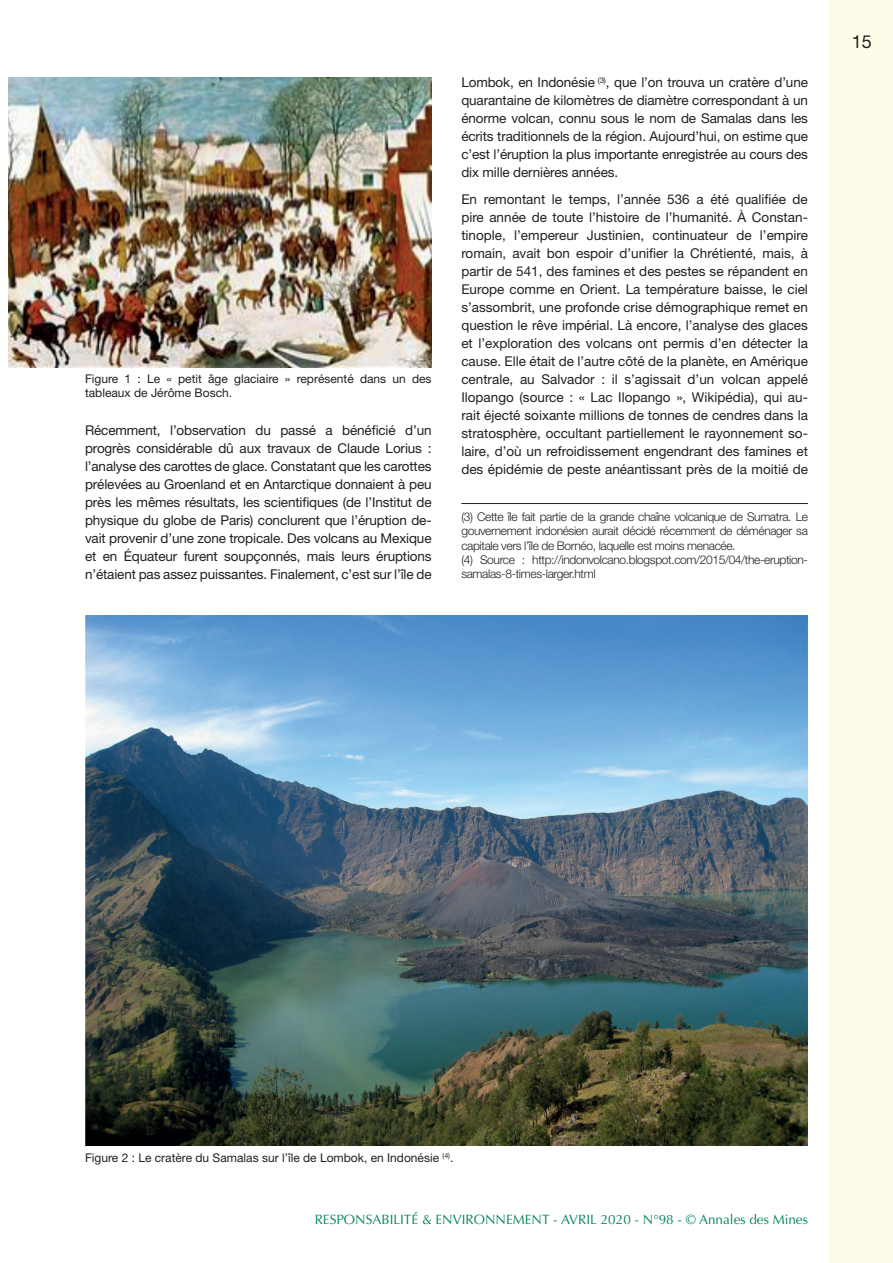
<style>
.page{position:relative;width:893px;height:1263px;background:#fff}
.page>*{position:absolute;margin:0;border:0;box-sizing:border-box;transform-origin:0 0}
.t1{font:18px "Helvetica Neue";color:#231f20}
.texte_courant{font:13.5px/18px "Helvetica Neue";letter-spacing:-.01em;color:#231f20;text-align:justify}
.t2{font:13.5px "Optima";color:#008457}
.légende{font:300 12px/14.4px "Helvetica Neue";letter-spacing:-.03em;color:#231f20;text-align:justify}
.légende-2{font:12px/14.4px "Helvetica Neue";color:#231f20}
</style>
<div class="page">
<div style="left:829px;top:0;width:64px;height:1263px;background:#fdfce8"></div>
<hr style="left:461px;top:503px;width:347px;height:1px;background:#231f20">
<img style="left:9px;top:78px;width:423px;height:290px">
<img style="left:85px;top:615px;width:723px;height:531px">
<p class="légende-2" style="left:85px;top:371px;width:348px">Figure 1 : Le « petit âge glaciaire » représenté dans un des tableaux de Jérôme Bosch.</p>
<p class="texte_courant" style="left:85px;top:420px;width:348px">Récemment, l’observation du passé a bénéficié d’un progrès considérable dû aux travaux de Claude Lorius : l’analyse des carottes de glace. Constatant que les carottes prélevées au Groenland et en Antarctique donnaient à peu près les mêmes résultats, les scientifiques (de l’Institut de physique du globe de Paris) conclurent que l’éruption de&shy;vait provenir d’une zone tropicale. Des volcans au Mexique et en Équateur furent soupçonnés, mais leurs éruptions n’étaient pas assez puissantes. Finalement, c’est sur l’île de</p>
<p class="texte_courant" style="left:461px;top:73px;width:348px">Lombok, en Indonésie <sup>(3)</sup>, que l’on trouva un cratère d’une quarantaine de kilomètres de diamètre correspondant à un énorme volcan, connu sous le nom de Samalas dans les écrits traditionnels de la région. Aujourd’hui, on estime que c’est l’éruption la plus importante enregistrée au cours des dix mille dernières années.</p>
<p class="texte_courant" style="left:461px;top:190px;width:348px">En remontant le temps, l’année 536 a été qualifiée de pire année de toute l’histoire de l’humanité. À Constan&shy;tinople, l’empereur Justinien, continuateur de l’empire romain, avait bon espoir d’unifier la Chrétienté, mais, à partir de 541, des famines et des pestes se répandent en Europe comme en Orient. La température baisse, le ciel s’assombrit, une profonde crise démographique remet en question le rêve impérial. Là encore, l’analyse des glaces et l’exploration des volcans ont permis d’en détecter la cause. Elle était de l’autre côté de la planète, en Amérique centrale, au Salvador : il s’agissait d’un volcan appelé Ilopango (source : « Lac Ilopango », Wikipédia), qui au&shy;rait éjecté soixante millions de tonnes de cendres dans la stratosphère, occultant partiellement le rayonnement so&shy;laire, d’où un refroidissement engendrant des famines et des épidémie de peste anéantissant près de la moitié de</p>
<p class="légende" style="left:461px;top:509px;width:348px">(3) Cette île fait partie de la grande chaîne volcanique de Sumatra. Le gouvernement indonésien aurait décidé récemment de déménager sa capitale vers l’île de Bornéo, laquelle est moins menacée.</p>
<p class="légende" style="left:461px;top:552px;width:348px">(4) Source : http://indonvolcano.blogspot.com/2015/04/the-eruption&shy;samalas-8-times-larger.html</p>
<p class="t1" style="left:852px;top:31px;width:22px">15</p>
<p class="légende-2" style="left:85px;top:1150px;width:370px">Figure 2 : Le cratère du Samalas sur l’île de Lombok, en Indonésie <sup>(4)</sup>.</p>
<p class="t2" style="left:315px;top:1212px;width:495px">RESPONSABILITÉ &amp; ENVIRONNEMENT - AVRIL 2020 - N°98 - © Annales des Mines</p>
</div>
